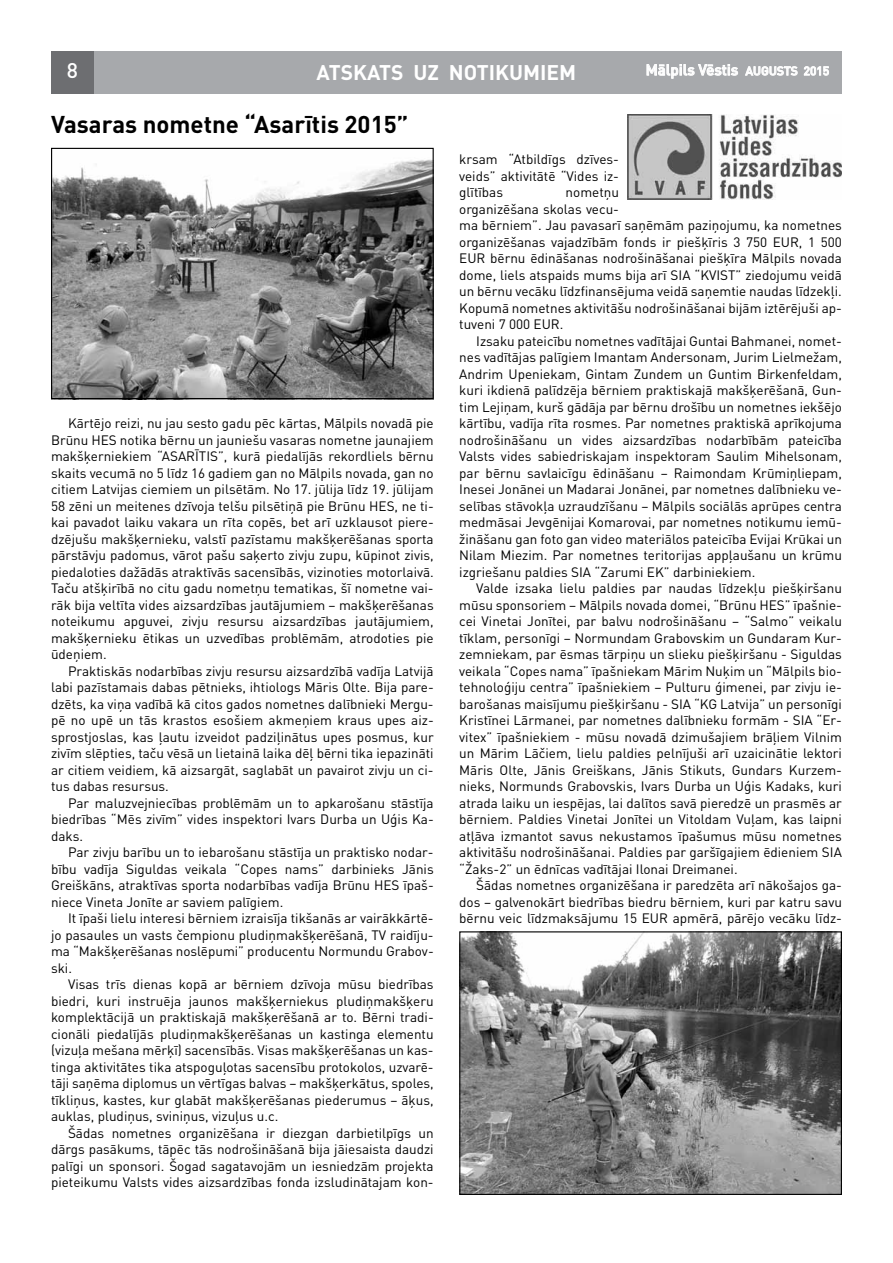
<style>
.page{position:relative;width:893px;height:1263px;background:#fff}
.page>*{position:absolute;margin:0;border:0;box-sizing:border-box;transform-origin:0 0}
.t1{font:700 24px "DIN Pro";color:#000}
.t2{font:700 21px "DIN Pro";color:#fff}
.t3{font:500 21px "DIN Pro";color:#fff}
.t4{font:500 15px "DIN Pro";color:#fff}
.t5{font:13.5px/16.5px "DIN Pro";color:#000;text-align:justify}
.s1{font-size:12px}
</style>
<div class="page">
<div style="left:51px;top:51px;width:791px;height:43px;background:#a7a9ac"></div>
<div style="left:51px;top:51px;width:43px;height:43px;background:#6d6e71"></div>
<svg style="left:646px;top:64px;width:92px;height:15px"></svg>
<svg style="left:745px;top:66px;width:53px;height:10px"></svg>
<svg style="left:804px;top:66px;width:25px;height:10px"></svg>
<img style="left:461px;top:933px;width:379px;height:260px">
<div style="left:459px;top:931px;width:383px;height:264px;border:1px solid #000"></div>
<img style="left:53px;top:159px;width:379px;height:238px">
<div style="left:51px;top:148px;width:383px;height:251px;border:1px solid #000"></div>
<img style="left:628px;top:115px;width:214px;height:85px">
<h2 class="t3" style="left:67px;top:56px;width:13px">8</h2>
<p class="t4" style="left:646px;top:60px;width:185px">Mālpils Vēstis <span class="s1">AUGUSTS 2015</span></p>
<h2 class="t2" style="left:317px;top:58px;width:261px">ATSKATS UZ NOTIKUMIEM</h2>
<h1 class="t1" style="left:51px;top:108px;width:359px">Vasaras nometne “Asarītis 2015”</h1>
<p class="t5" style="left:51px;top:415px;width:384px;text-indent:17px">Kārtējo reizi, nu jau sesto gadu pēc kārtas, Mālpils novadā pie Brūnu HES notika bērnu un jauniešu vasaras nometne jaunajiem makšķerniekiem “ASARĪTIS”, kurā piedalījās rekordliels bērnu skaits vecumā no 5 līdz 16 gadiem gan no Mālpils novada, gan no citiem Latvijas ciemiem un pilsētām. No 17. jūlija līdz 19. jūlijam 58 zēni un meitenes dzīvoja telšu pilsētiņā pie Brūnu HES, ne ti&shy;kai pavadot laiku vakara un rīta copēs, bet arī uzklausot piere&shy;dzējušu makšķernieku, valstī pazīstamu makšķerēšanas sporta pārstāvju padomus, vārot pašu saķerto zivju zupu, kūpinot zivis, piedaloties dažādās atraktīvās sacensībās, vizinoties motorlaivā.<br>Taču atšķirībā no citu gadu nometņu tematikas, šī nometne vai&shy;rāk bija veltīta vides aizsardzības jautājumiem – makšķerēšanas noteikumu apguvei, zivju resursu aizsardzības jautājumiem, makšķernieku ētikas un uzvedības problēmām, atrodoties pie ūdeņiem.</p>
<p class="t5" style="left:51px;top:662px;width:384px;text-indent:17px">Praktiskās nodarbības zivju resursu aizsardzībā vadīja Latvijā labi pazīstamais dabas pētnieks, ihtiologs Māris Olte. Bija pare&shy;dzēts, ka viņa vadībā kā citos gados nometnes dalībnieki Mergu&shy;pē no upē un tās krastos esošiem akmeņiem kraus upes aiz&shy;sprostjoslas, kas ļautu izveidot padziļinātus upes posmus, kur zivīm slēpties, taču vēsā un lietainā laika dēļ bērni tika iepazināti ar citiem veidiem, kā aizsargāt, saglabāt un pavairot zivju un ci&shy;tus dabas resursus.</p>
<p class="t5" style="left:51px;top:794px;width:384px;text-indent:17px">Par maluzvejniecības problēmām un to apkarošanu stāstīja biedrības “Mēs zivīm” vides inspektori Ivars Durba un Uģis Ka&shy;daks.</p>
<p class="t5" style="left:51px;top:844px;width:384px;text-indent:17px">Par zivju barību un to iebarošanu stāstīja un praktisko nodar&shy;bību vadīja Siguldas veikala “Copes nams” darbinieks Jānis Greiškāns, atraktīvas sporta nodarbības vadīja Brūnu HES īpaš&shy;niece Vineta Jonīte ar saviem palīgiem.</p>
<p class="t5" style="left:51px;top:910px;width:384px;text-indent:17px">It īpaši lielu interesi bērniem izraisīja tikšanās ar vairākkārtē&shy;jo pasaules un vasts čempionu pludiņmakšķerēšanā, TV raidīju&shy;ma “Makšķerēšanas noslēpumi” producentu Normundu Grabov&shy;ski.</p>
<p class="t5" style="left:51px;top:976px;width:384px;text-indent:17px">Visas trīs dienas kopā ar bērniem dzīvoja mūsu biedrības biedri, kuri instruēja jaunos makšķerniekus pludiņmakšķeru komplektācijā un praktiskajā makšķerēšanā ar to. Bērni tradi&shy;cionāli piedalījās pludiņmakšķerēšanas un kastinga elementu (vizuļa mešana mērķī) sacensībās. Visas makšķerēšanas un kas&shy;tinga aktivitātes tika atspoguļotas sacensību protokolos, uzvarē&shy;tāji saņēma diplomus un vērtīgas balvas – makšķerkātus, spoles, tīkliņus, kastes, kur glabāt makšķerēšanas piederumus – āķus, auklas, pludiņus, sviniņus, vizuļus u.c.</p>
<p class="t5" style="left:51px;top:1124px;width:384px;text-indent:17px">Šādas nometnes organizēšana ir diezgan darbietilpīgs un dārgs pasākums, tāpēc tās nodrošināšanā bija jāiesaista daudzi palīgi un sponsori. Šogad sagatavojām un iesniedzām projekta pieteikumu Valsts vides aizsardzības fonda izsludinātajam kon-</p>
<p class="t5" style="left:459px;top:151px;width:161px">krsam “Atbildīgs dzīves&shy;veids” aktivitātē “Vides iz&shy;glītības</p>
<p class="t5" style="left:459px;top:184px;width:384px;text-align:left;text-indent:106px">nometņu<br>organizēšana skolas vecu-<br>ma bērniem”. Jau pavasarī saņēmām paziņojumu, ka nometnes organizēšanas vajadzībām fonds ir piešķīris 3 750 EUR, 1 500<br>EUR bērnu ēdināšanas nodrošināšanai piešķīra Mālpils novada dome, liels atspaids mums bija arī SIA “KVIST” ziedojumu veidā un bērnu vecāku līdzfinansējuma veidā saņemtie naudas līdzekļi.<br>Kopumā nometnes aktivitāšu nodrošināšanai bijām iztērējuši ap&shy;tuveni 7 000 EUR.</p>
<p class="t5" style="left:459px;top:332px;width:384px;text-indent:17px">Izsaku pateicību nometnes vadītājai Guntai Bahmanei, nomet&shy;nes vadītājas palīgiem Imantam Andersonam, Jurim Lielmežam, Andrim Upeniekam, Gintam Zundem un Guntim Birkenfeldam, kuri ikdienā palīdzēja bērniem praktiskajā makšķerēšanā, Gun&shy;tim Lejiņam, kurš gādāja par bērnu drošību un nometnes iekšējo kārtību, vadīja rīta rosmes. Par nometnes praktiskā aprīkojuma nodrošināšanu un vides aizsardzības nodarbībām pateicība Valsts vides sabiedriskajam inspektoram Saulim Mihelsonam, par bērnu savlaicīgu ēdināšanu – Raimondam Krūmiņliepam, Inesei Jonānei un Madarai Jonānei, par nometnes dalībnieku ve&shy;selības stāvokļa uzraudzīšanu – Mālpils sociālās aprūpes centra medmāsai Jevgēnijai Komarovai, par nometnes notikumu iemū&shy;žināšanu gan foto gan video materiālos pateicība Evijai Krūkai un Nilam Miezim. Par nometnes teritorijas appļaušanu un krūmu izgriešanu paldies SIA “Zarumi EK” darbiniekiem.</p>
<p class="t5" style="left:459px;top:580px;width:384px;text-indent:17px">Valde izsaka lielu paldies par naudas līdzekļu piešķiršanu mūsu sponsoriem – Mālpils novada domei, “Brūnu HES” īpašnie&shy;cei Vinetai Jonītei, par balvu nodrošināšanu – “Salmo” veikalu tīklam, personīgi – Normundam Grabovskim un Gundaram Kur&shy;zemniekam, par ēsmas tārpiņu un slieku piešķiršanu - Siguldas veikala “Copes nama” īpašniekam Mārim Nuķim un “Mālpils bio&shy;tehnoloģiju centra” īpašniekiem – Pulturu ģimenei, par zivju ie&shy;barošanas maisījumu piešķiršanu - SIA “KG Latvija” un personīgi Kristīnei Lārmanei, par nometnes dalībnieku formām - SIA “Er&shy;vitex” īpašniekiem - mūsu novadā dzimušajiem brāļiem Vilnim un Mārim Lāčiem, lielu paldies pelnījuši arī uzaicinātie lektori Māris Olte, Jānis Greiškans, Jānis Stikuts, Gundars Kurzem&shy;nieks, Normunds Grabovskis, Ivars Durba un Uģis Kadaks, kuri atrada laiku un iespējas, lai dalītos savā pieredzē un prasmēs ar bērniem. Paldies Vinetai Jonītei un Vitoldam Vuļam, kas laipni atļāva izmantot savus nekustamos īpašumus mūsu nometnes aktivitāšu nodrošināšanai. Paldies par garšīgajiem ēdieniem SIA “Žaks-2” un ēdnīcas vadītājai Ilonai Dreimanei.</p>
<p class="t5" style="left:459px;top:876px;width:384px;text-indent:17px">Šādas nometnes organizēšana ir paredzēta arī nākošajos ga&shy;dos – galvenokārt biedrības biedru bērniem, kuri par katru savu bērnu veic līdzmaksājumu 15 EUR apmērā, pārējo vecāku līdz-</p>
</div>
